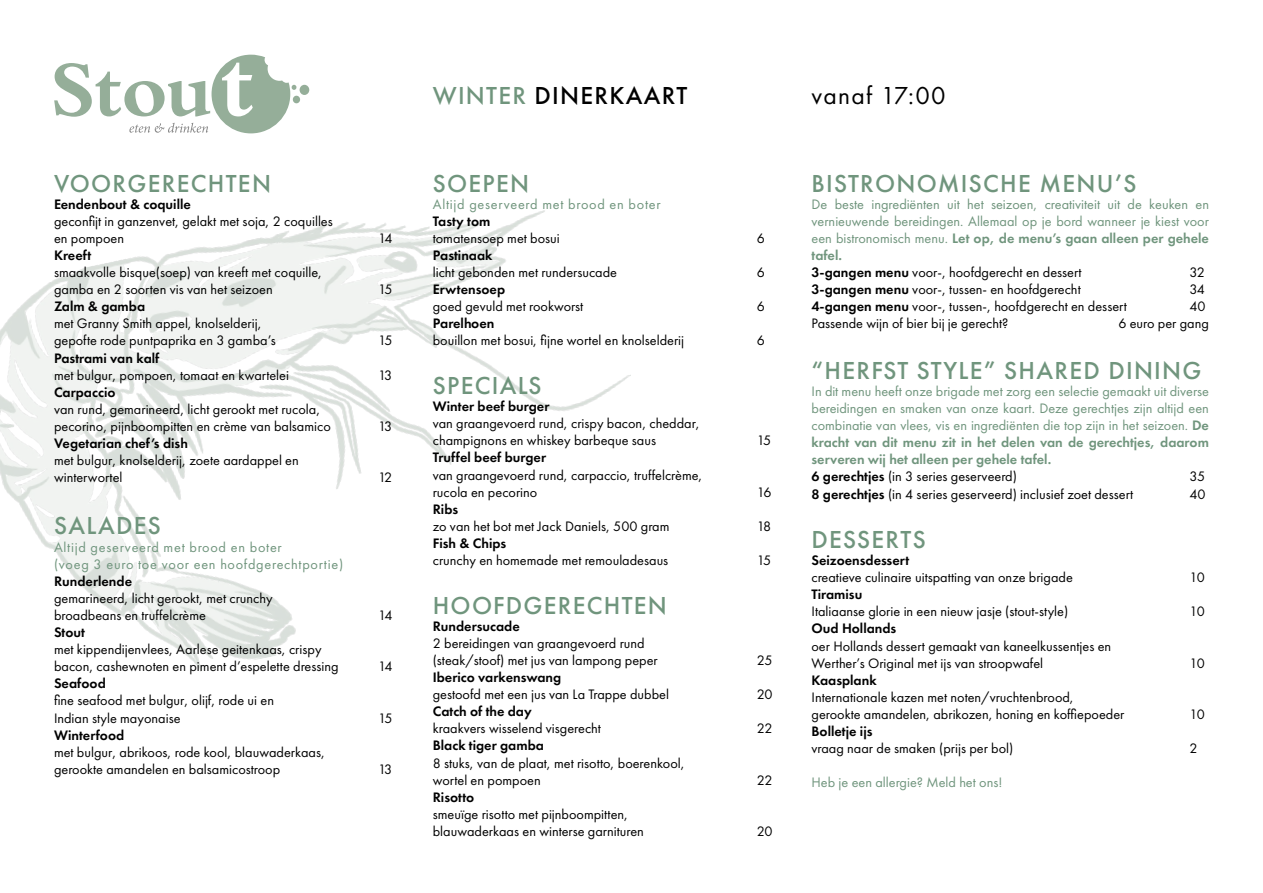
<style>
.page{position:relative;width:1263px;height:893px;background:#fff}
.page>*{position:absolute;margin:0;border:0;box-sizing:border-box;transform-origin:0 0}
.t1{font:500 25.5px "Futura PT";letter-spacing:.05em;color:#70957d}
.t2{font:500 25.5px "Futura PT";letter-spacing:.05em;color:#000}
.t3{font:25.5px "Futura PT";letter-spacing:.05em;color:#000}
.t4{font:14.25px/17.1px "Futura PT";color:#000}
.t5{font:14.25px/17.1px "Futura PT";color:#70957d}
.t6{font:600 14.25px "Futura PT";color:#000}
.t7{font:14.25px/17.1px "Futura PT";letter-spacing:.05em;color:#70957d}
.s1{color:#70957d}
.s2{font-weight:600}
.s3{font-weight:600;color:#000}
.s4{color:#000}
</style>
<div class="page">
<img style="left:0;top:210px;width:631px;height:462px">
<div style="left:293px;top:96px;width:7px;height:7px;background:#95ae99;border-radius:50%"></div>
<div style="left:300px;top:85px;width:9px;height:10px;background:#95ae99;border-radius:50%"></div>
<svg style="left:54px;top:55px;width:242px;height:78px"></svg>
<h1 class="t1" style="left:54px;top:168px;width:219px">VOORGERECHTEN</h1>
<p class="t6" style="left:54px;top:195px;width:138px">Eendenbout &amp; coquille</p>
<p class="t4" style="left:54px;top:212px;width:280px">geconfijt in ganzenvet, gelakt met soja, 2 coquilles en pompoen</p>
<p class="t6" style="left:54px;top:246px;width:39px">Kreeft</p>
<p class="t4" style="left:54px;top:264px;width:270px">smaakvolle bisque(soep) van kreeft met coquille, gamba en 2 soorten vis van het seizoen</p>
<p class="t6" style="left:54px;top:298px;width:93px">Zalm &amp; gamba</p>
<p class="t4" style="left:54px;top:315px;width:223px">met Granny Smith appel, knolselderij, gepofte rode puntpaprika en 3 gamba’s</p>
<p class="t4" style="left:378px;top:229px;width:16px">14</p>
<p class="t4" style="left:378px;top:281px;width:16px">15</p>
<p class="t4" style="left:378px;top:332px;width:16px">15</p>
<p class="t6" style="left:54px;top:349px;width:107px">Pastrami van kalf</p>
<p class="t4" style="left:54px;top:366px;width:237px">met bulgur, pompoen, tomaat en kwartelei</p>
<p class="t4" style="left:378px;top:366px;width:16px">13</p>
<p class="t6" style="left:54px;top:383px;width:63px">Carpaccio</p>
<p class="t4" style="left:54px;top:400px;width:278px">van rund, gemarineerd, licht gerookt met rucola, pecorino, pijnboompitten en crème van balsamico</p>
<p class="t4" style="left:378px;top:418px;width:16px">13</p>
<p class="t6" style="left:54px;top:434px;width:135px">Vegetarian chef’s dish</p>
<p class="t4" style="left:54px;top:452px;width:246px">met bulgur, knolselderij, zoete aardappel en winterwortel</p>
<h1 class="t1" style="left:54px;top:511px;width:108px">SALADES</h1>
<p class="t7" style="left:54px;top:538px;width:291px">Altijd geserveerd met brood en boter<br>(voeg 3 euro toe voor een hoofdgerechtportie)</p>
<p class="t6" style="left:54px;top:572px;width:80px">Runderlende</p>
<p class="t4" style="left:54px;top:589px;width:220px">gemarineerd, licht gerookt, met crunchy broadbeans en truffelcrème</p>
<p class="t6" style="left:54px;top:623px;width:33px">Stout</p>
<p class="t4" style="left:54px;top:641px;width:286px">met kippendijenvlees, Aarlese geitenkaas, crispy bacon, cashewnoten en piment d’espelette dressing</p>
<p class="t6" style="left:54px;top:675px;width:53px">Seafood</p>
<p class="t4" style="left:54px;top:692px;width:222px">fine seafood met bulgur, olijf, rode ui en<br>Indian style mayonaise</p>
<p class="t6" style="left:54px;top:726px;width:72px">Winterfood</p>
<p class="t4" style="left:54px;top:743px;width:273px">met bulgur, abrikoos, rode kool, blauwaderkaas, gerookte amandelen en balsamicostroop</p>
<p class="t4" style="left:378px;top:469px;width:16px">12</p>
<p class="t4" style="left:378px;top:607px;width:16px">14</p>
<p class="t4" style="left:378px;top:658px;width:16px">14</p>
<p class="t4" style="left:378px;top:709px;width:16px">15</p>
<p class="t4" style="left:378px;top:760px;width:16px">13</p>
<h1 class="t2" style="left:433px;top:80px;width:256px"><span class="s1">WINTER</span> DINERKAART</h1>
<h1 class="t3" style="left:811px;top:80px;width:136px">vanaf 17:00</h1>
<h1 class="t1" style="left:433px;top:168px;width:98px">SOEPEN</h1>
<p class="t7" style="left:433px;top:195px;width:229px">Altijd geserveerd met brood en boter</p>
<p class="t6" style="left:433px;top:212px;width:59px">Tasty tom</p>
<p class="t4" style="left:433px;top:229px;width:129px">tomatensoep met bosui</p>
<p class="t4" style="left:757px;top:229px;width:10px">6</p>
<p class="t6" style="left:433px;top:246px;width:61px">Pastinaak</p>
<p class="t4" style="left:433px;top:264px;width:186px">licht gebonden met rundersucade</p>
<p class="t4" style="left:757px;top:264px;width:10px">6</p>
<p class="t6" style="left:433px;top:280px;width:74px">Erwtensoep</p>
<p class="t4" style="left:433px;top:298px;width:152px">goed gevuld met rookworst</p>
<p class="t4" style="left:757px;top:298px;width:10px">6</p>
<p class="t6" style="left:433px;top:315px;width:63px">Parelhoen</p>
<p class="t4" style="left:433px;top:332px;width:253px">bouillon met bosui, fijne wortel en knolselderij</p>
<p class="t4" style="left:757px;top:332px;width:10px">6</p>
<h1 class="t1" style="left:433px;top:370px;width:110px">SPECIALS</h1>
<p class="t6" style="left:433px;top:397px;width:118px">Winter beef burger</p>
<p class="t4" style="left:433px;top:415px;width:269px">van graangevoerd rund, crispy bacon, cheddar, champignons en whiskey barbeque saus</p>
<p class="t4" style="left:757px;top:432px;width:16px">15</p>
<p class="t6" style="left:433px;top:449px;width:115px">Truffel beef burger</p>
<p class="t4" style="left:433px;top:466px;width:271px">van graangevoerd rund, carpaccio, truffelcrème, rucola en pecorino</p>
<p class="t4" style="left:757px;top:483px;width:16px">16</p>
<p class="t6" style="left:433px;top:500px;width:27px">Ribs</p>
<p class="t4" style="left:433px;top:517px;width:238px">zo van het bot met Jack Daniels, 500 gram</p>
<p class="t4" style="left:757px;top:517px;width:16px">18</p>
<p class="t6" style="left:433px;top:534px;width:75px">Fish &amp; Chips</p>
<p class="t4" style="left:433px;top:552px;width:237px">crunchy en homemade met remouladesaus</p>
<p class="t4" style="left:757px;top:552px;width:16px">15</p>
<h1 class="t1" style="left:433px;top:590px;width:236px">HOOFDGERECHTEN</h1>
<p class="t6" style="left:433px;top:617px;width:88px">Rundersucade</p>
<p class="t4" style="left:433px;top:634px;width:227px">2 bereidingen van graangevoerd rund (steak/stoof) met jus van lampong peper</p>
<p class="t4" style="left:757px;top:652px;width:17px">25</p>
<p class="t6" style="left:433px;top:668px;width:130px">Iberico varkenswang</p>
<p class="t4" style="left:433px;top:686px;width:238px">gestoofd met een jus van La Trappe dubbel</p>
<p class="t4" style="left:757px;top:686px;width:17px">20</p>
<p class="t6" style="left:433px;top:703px;width:101px">Catch of the day</p>
<p class="t4" style="left:433px;top:720px;width:170px">kraakvers wisselend visgerecht</p>
<p class="t4" style="left:757px;top:720px;width:17px">22</p>
<p class="t6" style="left:433px;top:737px;width:113px">Black tiger gamba</p>
<p class="t4" style="left:433px;top:754px;width:253px">8 stuks, van de plaat, met risotto, boerenkool, wortel en pompoen</p>
<p class="t4" style="left:757px;top:771px;width:17px">22</p>
<p class="t6" style="left:433px;top:788px;width:43px">Risotto</p>
<p class="t4" style="left:433px;top:805px;width:213px">smeuïge risotto met pijnboompitten, blauwaderkaas en winterse garnituren</p>
<p class="t4" style="left:757px;top:823px;width:17px">20</p>
<h1 class="t1" style="left:811px;top:168px;width:326px">BISTRONOMISCHE MENU’S</h1>
<p class="t5" style="left:811px;top:195px;width:399px">De beste ingrediënten uit het seizoen, creativiteit uit de keuken en vernieuwende bereidingen. Allemaal op je bord wanneer je kiest voor een bistronomisch menu. <span class="s2">Let op, de menu’s gaan alleen per gehele tafel.<br></span><span class="s3">3-gangen menu</span> <span class="s4">voor-, hoofdgerecht en dessert</span></p>
<p class="t4" style="left:1189px;top:264px;width:17px">32</p>
<p class="t4" style="left:811px;top:281px;width:271px"><span class="s2">3-gangen menu</span> voor-, tussen- en hoofdgerecht</p>
<p class="t4" style="left:1189px;top:281px;width:17px">34</p>
<p class="t4" style="left:811px;top:298px;width:317px"><span class="s2">4-gangen menu</span> voor-, tussen-, hoofdgerecht en dessert</p>
<p class="t4" style="left:1189px;top:298px;width:18px">40</p>
<p class="t4" style="left:811px;top:315px;width:198px">Passende wijn of bier bij je gerecht?</p>
<p class="t4" style="left:1118px;top:315px;width:92px">6 euro per gang</p>
<h1 class="t1" style="left:811px;top:355px;width:392px">“HERFST STYLE” SHARED DINING</h1>
<p class="t5" style="left:811px;top:382px;width:399px">In dit menu heeft onze brigade met zorg een selectie gemaakt uit diverse bereidingen en smaken van onze kaart. Deze gerechtjes zijn altijd een combinatie van vlees, vis en ingrediënten die top zijn in het seizoen. <span class="s2">De kracht van dit menu zit in het delen van de gerechtjes, daarom serveren wij het alleen per gehele tafel.<br></span><span class="s3">6 gerechtjes</span> <span class="s4">(in 3 series geserveerd)</span></p>
<p class="t4" style="left:1189px;top:468px;width:17px">35</p>
<p class="t4" style="left:811px;top:486px;width:323px"><span class="s2">8 gerechtjes</span> (in 4 series geserveerd) inclusief zoet dessert</p>
<p class="t4" style="left:1189px;top:486px;width:18px">40</p>
<h1 class="t1" style="left:811px;top:524px;width:116px">DESSERTS</h1>
<p class="t6" style="left:811px;top:551px;width:99px">Seizoensdessert</p>
<p class="t4" style="left:811px;top:569px;width:263px">creatieve culinaire uitspatting van onze brigade</p>
<p class="t4" style="left:1189px;top:569px;width:17px">10</p>
<p class="t6" style="left:811px;top:586px;width:52px">Tiramisu</p>
<p class="t4" style="left:811px;top:603px;width:258px">Italiaanse glorie in een nieuw jasje (stout-style)</p>
<p class="t4" style="left:1189px;top:603px;width:17px">10</p>
<p class="t6" style="left:811px;top:620px;width:86px">Oud Hollands</p>
<p class="t4" style="left:811px;top:637px;width:301px">oer Hollands dessert gemaakt van kaneelkussentjes en<br>Werther’s Original met ijs van stroopwafel</p>
<p class="t4" style="left:1189px;top:654px;width:17px">10</p>
<p class="t6" style="left:811px;top:671px;width:67px">Kaasplank</p>
<p class="t4" style="left:811px;top:688px;width:314px">Internationale kazen met noten/vruchtenbrood, gerookte amandelen, abrikozen, honing en koffiepoeder</p>
<p class="t4" style="left:1189px;top:706px;width:17px">10</p>
<p class="t6" style="left:811px;top:722px;width:62px">Bolletje ijs</p>
<p class="t4" style="left:811px;top:740px;width:203px">vraag naar de smaken (prijs per bol)</p>
<p class="t4" style="left:1189px;top:740px;width:10px">2</p>
<p class="t5" style="left:811px;top:774px;width:192px">Heb je een allergie? Meld het ons!</p>
</div>
